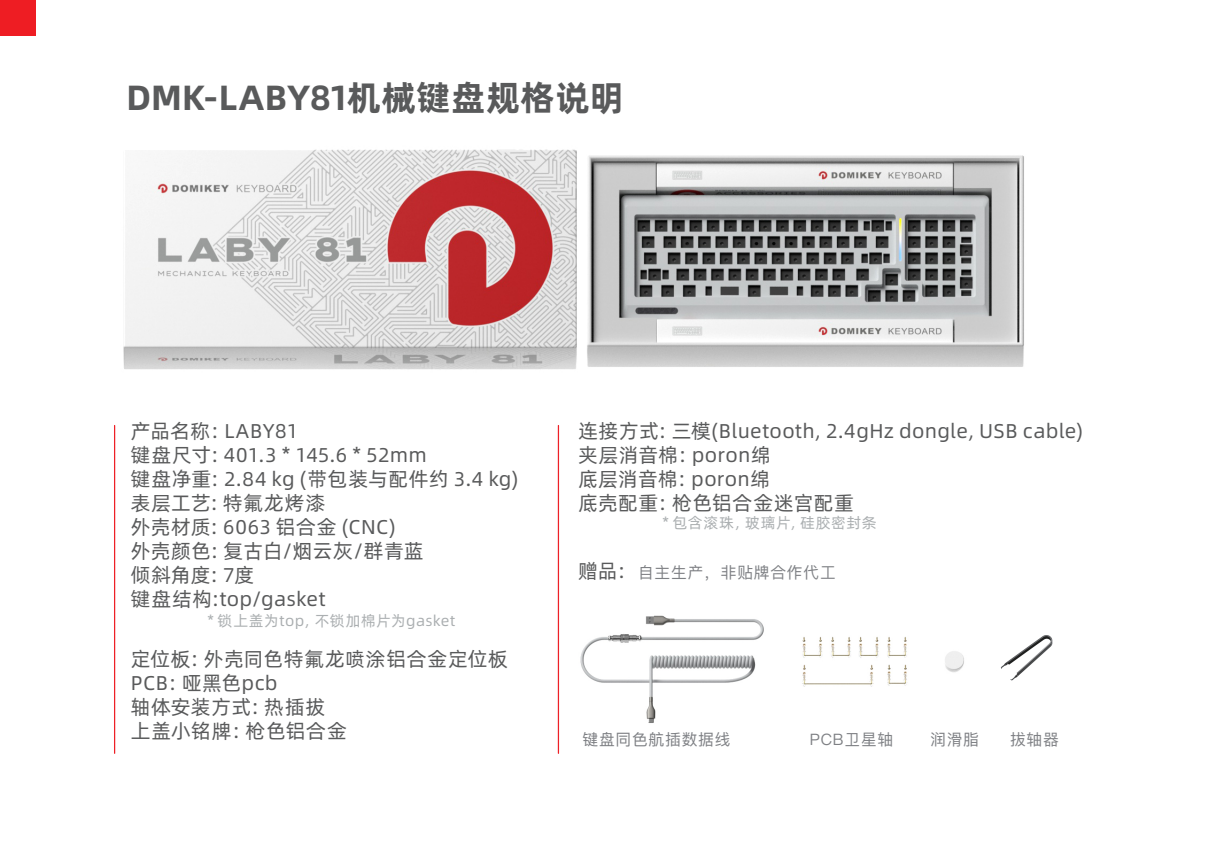
<style>
.page{position:relative;width:1205px;height:851px;background:#fff}
.page>*{position:absolute;margin:0;border:0;box-sizing:border-box;transform-origin:0 0}
.t1{font:35px "Alibaba Pu Hui Ti B";letter-spacing:.005em;color:#595a5b}
.t2{font:20px/24px "Alibaba Pu Hui Ti R";letter-spacing:.02em;color:#595a5b}
.t3{font:15.75px "Ping Fang SC Medium";letter-spacing:.05em;color:#7e8084}
.t4{font:15px "Alibaba Pu Hui Ti R";letter-spacing:.035em;color:#abafb1}
</style>
<div class="page">
<img style="left:557px;top:597px;width:350px;height:141px">
<img style="left:1000px;top:635px;width:53px;height:46px">
<img style="left:945px;top:651px;width:19px;height:21px">
<img style="left:123px;top:149px;width:901px;height:221px">
<div style="left:0;top:0;width:35px;height:35px;background:#ee1d23"></div>
<hr style="left:558px;top:425px;width:1px;height:328px;background:#ee2026">
<hr style="left:114px;top:425px;width:1px;height:328px;background:#ee2026">
<h1 class="t1" style="left:126px;top:70px;width:499px">DMK-LABY81机械键盘规格说明</h1>
<p class="t2" style="left:131px;top:418px;width:389px">产品名称：LABY81<br>键盘尺寸: 401.3 * 145.6 * 52mm<br>键盘净重: 2.84 kg (带包装与配件约 3.4 kg)表层工艺: 特氟龙烤漆<br>外壳材质: 6063 铝合金 (CNC)<br>外壳颜色: 复古白/烟云灰/群青蓝<br>倾斜角度: 7度<br>键盘结构:top/gasket</p>
<p class="t4" style="left:207px;top:609px;width:249px">* 锁上盖为top，不锁加棉片为gasket</p>
<p class="t2" style="left:131px;top:645px;width:378px">定位板：外壳同色特氟龙喷涂铝合金定位板<br>PCB：哑黑色pcb<br>轴体安装方式: 热插拔<br>上盖小铭牌：枪色铝合金</p>
<p class="t2" style="left:578px;top:418px;width:506px">连接方式: 三模(Bluetooth, 2.4gHz dongle, USB cable)夹层消音棉：poron绵<br>底层消音棉：poron绵<br>底壳配重：枪色铝合金迷宫配重</p>
<p class="t2" style="left:578px;top:557px;width:60px">赠品：</p>
<p class="t4" style="left:663px;top:511px;width:216px">* 包含滚珠，玻璃片，硅胶密封条</p>
<p class="t3" style="left:638px;top:562px;width:199px">自主生产，非贴牌合作代工</p>
<p class="t3" style="left:582px;top:730px;width:150px">键盘同色航插数据线</p>
<p class="t3" style="left:810px;top:730px;width:85px">PCB卫星轴</p>
<p class="t3" style="left:930px;top:730px;width:50px">润滑脂</p>
<p class="t3" style="left:1010px;top:730px;width:50px">拔轴器</p>
</div>
